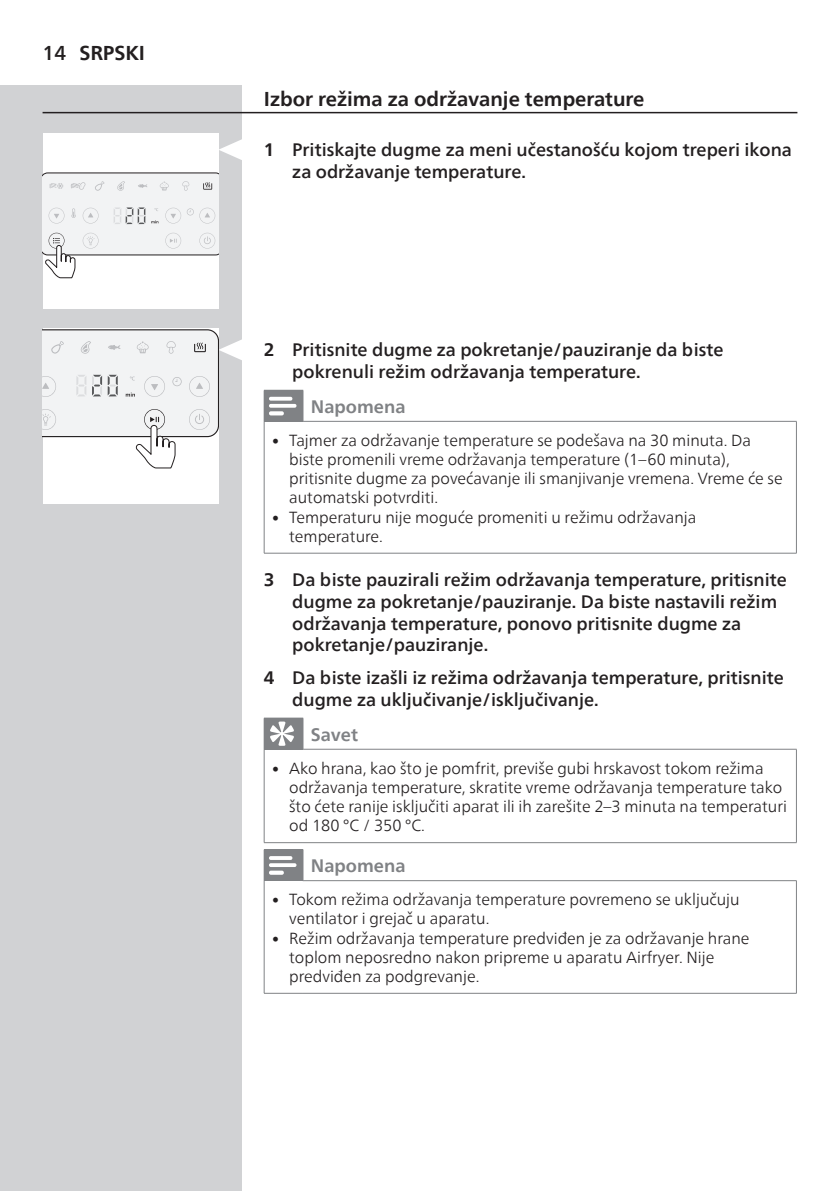
<style>
.page{position:relative;width:840px;height:1191px;background:#fff}
.page>*{position:absolute;margin:0;border:0;box-sizing:border-box;transform-origin:0 0}
.heading-title-paragr{font:700 20px "Neue Frutiger World";color:#231f20}
.t1{font:500 18px/21.6px "Neue Frutiger World";color:#231f20}
.cautions-caption-par{font:700 18px "Neue Frutiger World";color:#808285}
.t2{font:300 16px/19.2px "Neue Frutiger World";color:#231f20}
.s1{font-weight:500}
.s2{font-weight:700}
.s3{font-size:14.2px}
</style>
<div class="page">
<div style="left:0;top:85px;width:241px;height:1106px;background:#d1d2d4"></div>
<hr style="left:43px;top:112px;width:754px;height:1px;background:#231f20">
<div style="left:264px;top:390px;width:39px;height:31px;background:#808285"></div>
<hr style="left:795px;top:421px;width:1px;height:132px;background:#808285">
<hr style="left:264px;top:421px;width:1px;height:132px;background:#808285">
<hr style="left:264px;top:553px;width:39px;height:1px;background:#808285">
<hr style="left:303px;top:553px;width:493px;height:1px;background:#808285">
<hr style="left:302px;top:421px;width:494px;height:1px;background:#808285">
<svg style="left:269px;top:397px;width:27px;height:18px"></svg>
<div style="left:264px;top:718px;width:39px;height:31px;background:#808285"></div>
<hr style="left:795px;top:749px;width:1px;height:93px;background:#808285">
<hr style="left:264px;top:749px;width:1px;height:93px;background:#808285">
<hr style="left:264px;top:842px;width:39px;height:1px;background:#808285">
<hr style="left:303px;top:842px;width:493px;height:1px;background:#808285">
<hr style="left:302px;top:749px;width:494px;height:1px;background:#808285">
<svg style="left:270px;top:721px;width:24px;height:25px"></svg>
<div style="left:264px;top:849px;width:39px;height:31px;background:#808285"></div>
<hr style="left:795px;top:881px;width:1px;height:112px;background:#808285">
<hr style="left:264px;top:880px;width:1px;height:113px;background:#808285">
<hr style="left:264px;top:993px;width:39px;height:1px;background:#808285">
<hr style="left:303px;top:993px;width:493px;height:1px;background:#808285">
<hr style="left:302px;top:880px;width:494px;height:1px;background:#808285">
<svg style="left:269px;top:856px;width:27px;height:18px"></svg>
<svg style="left:218px;top:138px;width:24px;height:23px"></svg>
<div style="left:43px;top:133px;width:175px;height:176px;background:#fff"></div>
<svg style="left:43px;top:173px;width:175px;height:105px"></svg>
<div style="left:43px;top:328px;width:175px;height:175px;background:#fff"></div>
<svg style="left:43px;top:329px;width:199px;height:140px"></svg>
<p class="heading-title-paragr" style="left:43px;top:35px;width:104px"><span class="s1">14</span> SRPSKI</p>
<p class="heading-title-paragr" style="left:264px;top:82px;width:382px">Izbor režima za održavanje temperature</p>
<p class="t1" style="left:292px;top:139px;width:501px;text-indent:-28px"><span class="s2">1</span> Pritiskajte dugme za meni učestanošću kojom treperi ikona za održavanje temperature.</p>
<p class="t1" style="left:292px;top:339px;width:432px;text-indent:-28px"><span class="s2">2</span> Pritisnite dugme za pokretanje/pauziranje da biste pokrenuli režim održavanja temperature.</p>
<p class="cautions-caption-par" style="left:311px;top:390px;width:96px">Napomena</p>
<p class="t2" style="left:289px;top:431px;width:494px;text-indent:-17px"><span class="s3">•</span> Tajmer za održavanje temperature se podešava na 30 minuta. Da biste promenili vreme održavanja temperature (1–60 minuta), pritisnite dugme za povećavanje ili smanjivanje vremena. Vreme će se automatski potvrditi.</p>
<p class="t2" style="left:289px;top:507px;width:408px;text-indent:-17px"><span class="s3">•</span> Temperaturu nije moguće promeniti u režimu održavanja temperature.</p>
<p class="t1" style="left:292px;top:569px;width:495px;text-indent:-28px"><span class="s2">3</span> Da biste pauzirali režim održavanja temperature, pritisnite dugme za pokretanje/pauziranje. Da biste nastavili režim održavanja temperature, ponovo pritisnite dugme za pokretanje/pauziranje.</p>
<p class="t1" style="left:292px;top:667px;width:492px;text-indent:-28px"><span class="s2">4</span> Da biste izašli iz režima održavanja temperature, pritisnite dugme za uključivanje/isključivanje.</p>
<p class="cautions-caption-par" style="left:311px;top:718px;width:49px">Savet</p>
<p class="t2" style="left:289px;top:758px;width:499px;text-indent:-17px"><span class="s3">•</span> Ako hrana, kao što je pomfrit, previše gubi hrskavost tokom režima održavanja temperature, skratite vreme održavanja temperature tako što ćete ranije isključiti aparat ili ih zarešite 2–3 minuta na temperaturi od 180 °C / 350 °C.</p>
<p class="cautions-caption-par" style="left:311px;top:850px;width:96px">Napomena</p>
<p class="t2" style="left:289px;top:890px;width:451px;text-indent:-17px"><span class="s3">•</span> Tokom režima održavanja temperature povremeno se uključuju ventilator i grejač u aparatu.</p>
<p class="t2" style="left:289px;top:928px;width:461px;text-indent:-17px"><span class="s3">•</span> Režim održavanja temperature predviđen je za održavanje hrane toplom neposredno nakon pripreme u aparatu Airfryer. Nije predviđen za podgrevanje.</p>
</div>
